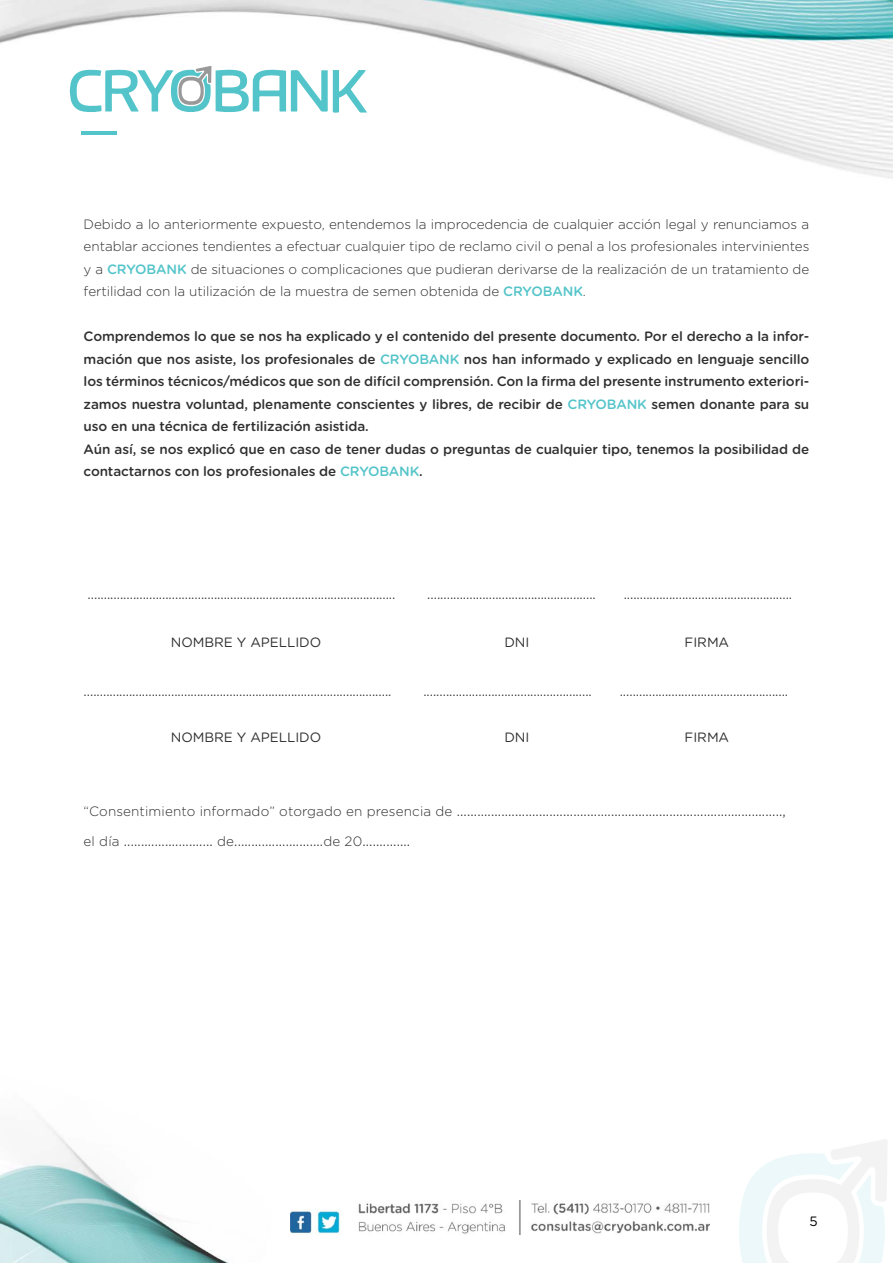
<style>
.page{position:relative;width:893px;height:1263px;background:#fff}
.page>*{position:absolute;margin:0;border:0;box-sizing:border-box;transform-origin:0 0}
.t1{font:13.5px "Gotham Rounded";letter-spacing:-.005em;color:#303030}
.t2{font:500 13.5px/22.5px "Gotham Rounded";letter-spacing:-.01em;color:#303030}
.t3{font:300 13.5px/22.5px "Gotham Rounded";letter-spacing:-.005em;color:#303030;text-align:justify}
.t4{font:13.5px "Gotham Rounded";color:#000}
.s1{font-weight:500;color:#53c4c9}
.s2{color:#53c4c9}
.s3{font-weight:300}
</style>
<div class="page">
<svg style="left:739px;top:1140px;width:148px;height:123px"></svg>
<img style="left:0;top:1120px;width:291px;height:143px">
<img style="left:0;top:0;width:893px;height:178px">
<svg style="left:70px;top:66px;width:297px;height:47px"></svg>
<hr style="left:81px;top:132px;width:35px;height:3px;background:#53c4c9">
<img style="left:291px;top:1201px;width:418px;height:34px">
<p class="t3" style="left:84px;top:212px;width:727px">Debido a lo anteriormente expuesto, entendemos la improcedencia de cualquier acción legal y renunciamos a entablar acciones tendientes a efectuar cualquier tipo de reclamo civil o penal a los profesionales intervinientes y a <span class="s1">CRYOBANK</span> de situaciones o complicaciones que pudieran derivarse de la realización de un tratamiento de fertilidad con la utilización de la muestra de semen obtenida de <span class="s1">CRYOBANK</span>.</p>
<p class="t2" style="left:84px;top:325px;width:727px">Comprendemos lo que se nos ha explicado y el contenido del presente documento. Por el derecho a la infor&shy;mación que nos asiste, los profesionales de <span class="s2">CRYOBANK</span> nos han informado y explicado en lenguaje sencillo los términos técnicos/médicos que son de difícil comprensión. Con la firma del presente instrumento exteriori&shy;zamos nuestra voluntad, plenamente conscientes y libres, de recibir de <span class="s2">CRYOBANK</span> semen donante para su uso en una técnica de fertilización asistida.<br>Aún así, se nos explicó que en caso de tener dudas o preguntas de cualquier tipo, tenemos la posibilidad de contactarnos con los profesionales de <span class="s2">CRYOBANK</span>.</p>
<p class="t1" style="left:88px;top:585px;width:309px">...............................................................................................</p>
<p class="t1" style="left:427px;top:585px;width:170px">....................................................</p>
<p class="t1" style="left:624px;top:585px;width:170px">....................................................</p>
<p class="t1" style="left:171px;top:633px;width:152px">NOMBRE Y APELLIDO</p>
<p class="t1" style="left:504px;top:633px;width:27px">DNI</p>
<p class="t1" style="left:685px;top:633px;width:46px">FIRMA</p>
<p class="t1" style="left:84px;top:681px;width:309px">...............................................................................................</p>
<p class="t1" style="left:423px;top:681px;width:170px">....................................................</p>
<p class="t1" style="left:620px;top:681px;width:170px">....................................................</p>
<p class="t1" style="left:171px;top:728px;width:152px">NOMBRE Y APELLIDO</p>
<p class="t1" style="left:504px;top:728px;width:27px">DNI</p>
<p class="t1" style="left:685px;top:728px;width:46px">FIRMA</p>
<p class="t1" style="left:84px;top:801px;width:704px"><span class="s3">“Consentimiento informado” otorgado en presencia de</span> ...............................................................................................,</p>
<p class="t1" style="left:84px;top:831px;width:328px"><span class="s3">el día</span> .......................... <span class="s3">de</span>..........................<span class="s3">de 20</span>..............</p>
<p class="t4" style="left:809px;top:1212px;width:10px">5</p>
</div>
